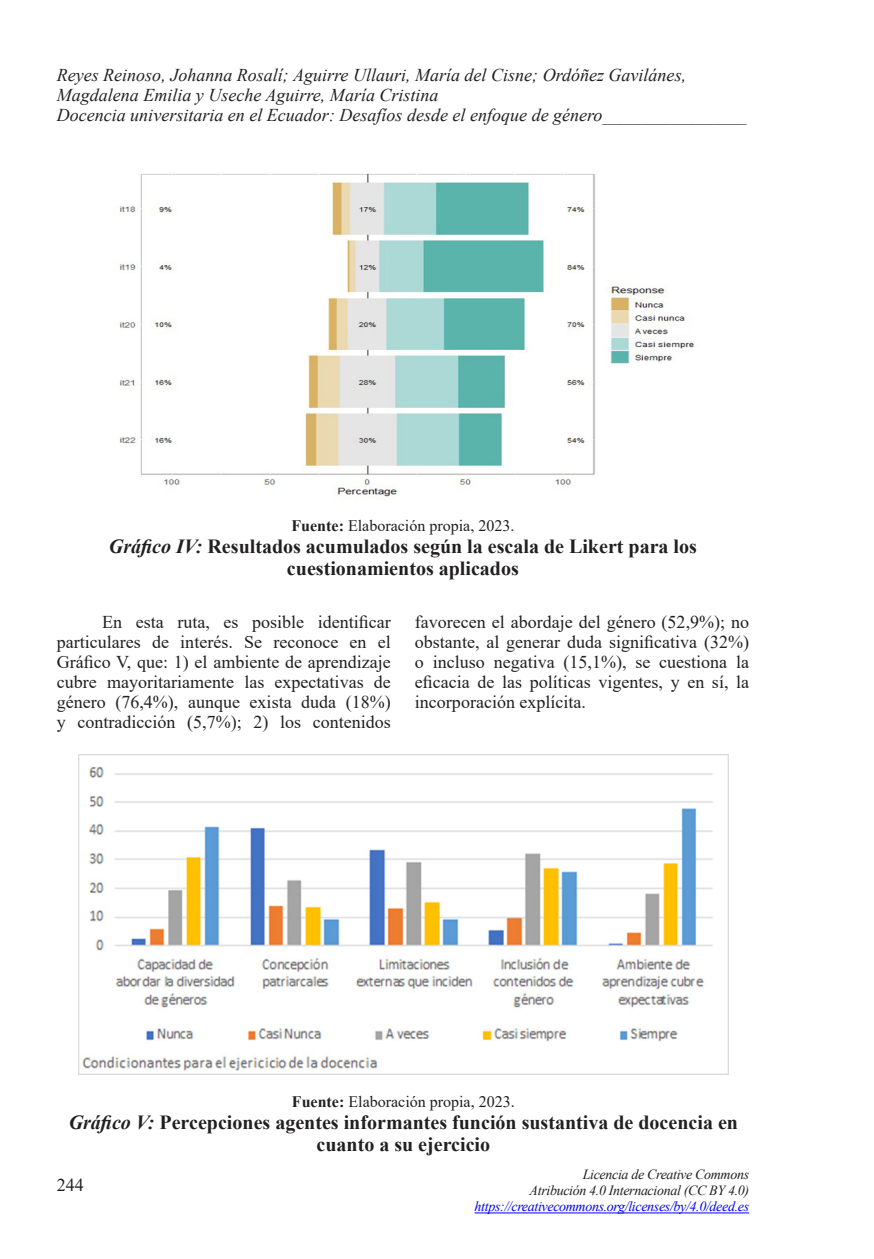
<style>
.page{position:relative;width:874px;height:1259px;background:#fff}
.page>*{position:absolute;margin:0;border:0;box-sizing:border-box;transform-origin:0 0}
.a_titulo-tabla{font:700 20px/22px "Times New Roman";color:#231f20;text-align:center}
.a_contenido{font:18px/20px "Times New Roman";color:#231f20;text-align:justify}
.t1{font:italic 18px/20px "Times New Roman";color:#231f20}
.t2{font:16px "Times New Roman";color:#231f20}
.t3{font:italic 14px/16px "Times New Roman";letter-spacing:-.025em;color:#231f20;text-align:right}
.t4{font:italic 14px "Times New Roman";letter-spacing:-.025em;color:#00f}
.s1{font-weight:700}
.s2{font-style:italic}
</style>
<div class="page">
<hr style="left:474px;top:1212px;width:274px;height:1px;background:#00f">
<img style="left:116px;top:173px;width:580px;height:326px">
<img style="left:78px;top:754px;width:649px;height:320px">
<p class="t1" style="left:57px;top:64px;width:691px">Reyes Reinoso, Johanna Rosalí; Aguirre Ullauri, María del Cisne; Ordóñez Gavilánes,<br>Magdalena Emilia y Useche Aguirre, María Cristina<br>Docencia universitaria en el Ecuador: Desafíos desde el enfoque de género________________</p>
<p class="t2" style="left:291px;top:514px;width:224px"><span class="s1">Fuente:</span> Elaboración propia, 2023.</p>
<p class="a_titulo-tabla" style="left:109px;top:535px;width:589px"><span class="s2">Gráfico IV:</span> Resultados acumulados según la escala de Likert para los cuestionamientos aplicados</p>
<p class="a_contenido" style="left:57px;top:611px;width:335px;text-indent:45px">En esta ruta, es posible identificar particulares de interés. Se reconoce en el Gráfico V, que: 1) el ambiente de aprendizaje cubre mayoritariamente las expectativas de género (76,4%), aunque exista duda (18%) y contradicción (5,7%); 2) los contenidos</p>
<p class="a_contenido" style="left:415px;top:611px;width:335px">favorecen el abordaje del género (52,9%); no obstante, al generar duda significativa (32%) o incluso negativa (15,1%), se cuestiona la eficacia de las políticas vigentes, y en sí, la incorporación explícita.</p>
<p class="t2" style="left:292px;top:1090px;width:224px"><span class="s1">Fuente:</span> Elaboración propia, 2023.</p>
<p class="a_titulo-tabla" style="left:69px;top:1110px;width:670px"><span class="s2">Gráfico V:</span> Percepciones agentes informantes función sustantiva de docencia en cuanto a su ejercicio</p>
<p class="a_contenido" style="left:57px;top:1174px;width:28px">244</p>
<p class="t3" style="left:529px;top:1166px;width:221px">Licencia de Creative Commons<br>Atribución 4.0 Internacional (CC BY 4.0)</p>
<p class="t4" style="left:474px;top:1197px;width:276px">https://creativecommons.org/licenses/by/4.0/deed.es</p>
</div>
